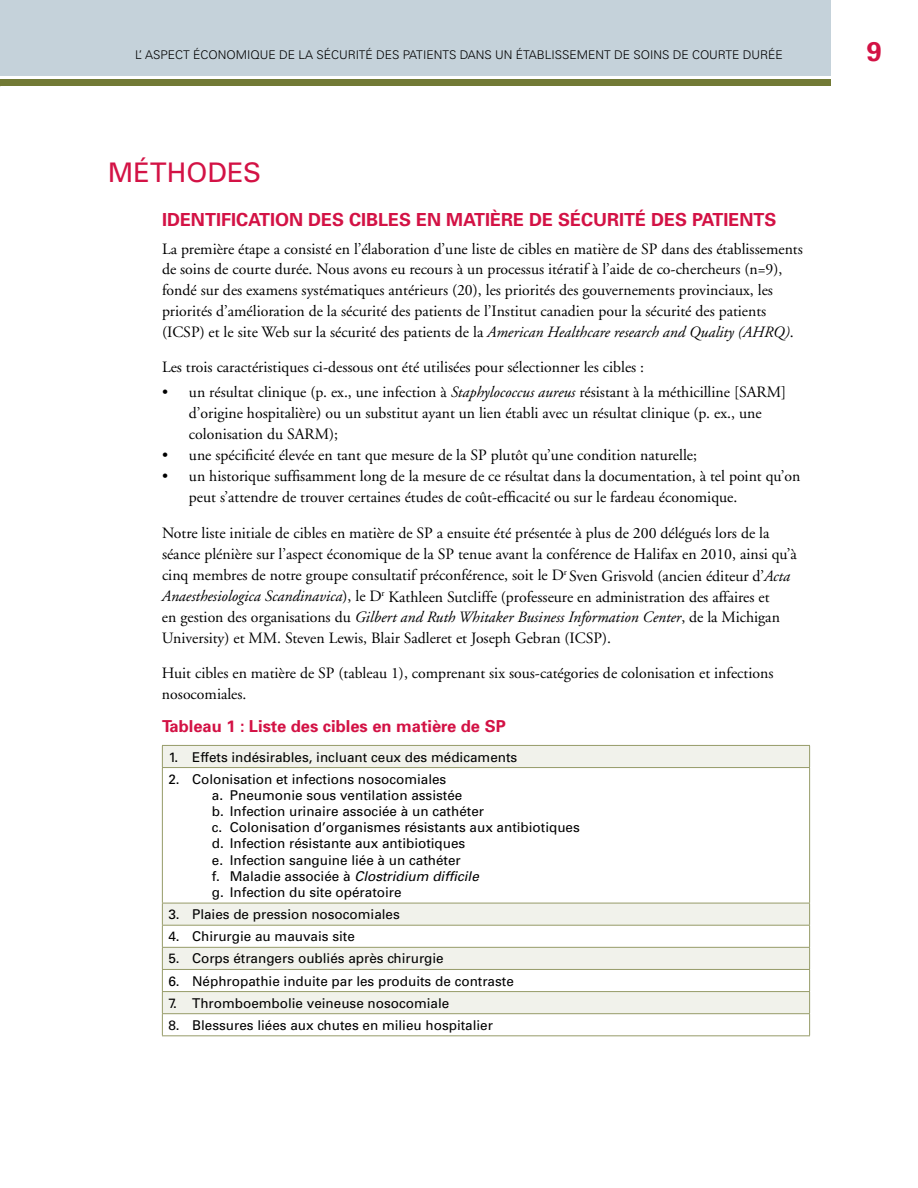
<style>
.page{position:relative;width:918px;height:1188px;background:#fff}
.page>*{position:absolute;margin:0;border:0;box-sizing:border-box;transform-origin:0 0}
.t1{font:27px "Univers";letter-spacing:.005em;color:#d31245}
.t2{font:700 27px "Univers";color:#d31245}
.t3{font:700 18px "Univers";color:#d31245}
.t4{font:700 16.5px "Univers";color:#d31245}
.t5{font:15.75px/21px "Adobe Garamond";color:#000}
.t6{font:13.5px/16.2px "Univers";color:#000}
.t7{font:300 12px "Univers";color:#000}
.s1{font-style:italic}
</style>
<div class="page">
<div style="left:0;top:0;width:831px;height:76px;background:#c5d2da"></div>
<div style="left:0;top:80px;width:831px;height:6px;background:#727a35"></div>
<svg style="left:163px;top:746px;width:646px;height:267px"></svg>
<hr style="left:162px;top:768px;width:1px;height:135px;background:#969b68">
<hr style="left:809px;top:768px;width:1px;height:135px;background:#969b68">
<hr style="left:162px;top:1035px;width:648px;height:1px;background:#969b68">
<hr style="left:162px;top:745px;width:648px;height:1px;background:#969b68">
<svg style="left:162px;top:746px;width:1px;height:21px"></svg>
<svg style="left:809px;top:746px;width:1px;height:21px"></svg>
<hr style="left:162px;top:767px;width:648px;height:1px;background:#969b68">
<hr style="left:162px;top:903px;width:648px;height:1px;background:#969b68">
<hr style="left:162px;top:925px;width:648px;height:1px;background:#969b68">
<hr style="left:162px;top:947px;width:648px;height:1px;background:#969b68">
<hr style="left:162px;top:969px;width:648px;height:1px;background:#969b68">
<hr style="left:162px;top:991px;width:648px;height:1px;background:#969b68">
<svg style="left:162px;top:903px;width:1px;height:132px"></svg>
<svg style="left:809px;top:903px;width:1px;height:132px"></svg>
<hr style="left:162px;top:1013px;width:648px;height:1px;background:#969b68">
<p class="t7" style="left:135px;top:47px;width:649px">L’ ASPECT ÉCONOMIQUE DE LA SÉCURITÉ DES PATIENTS DANS UN ÉTABLISSEMENT DE SOINS DE COURTE DURÉE</p>
<h1 class="t2" style="left:867px;top:35px;width:17px">9</h1>
<h1 class="t1" style="left:108px;top:157px;width:155px">M éthodes</h1>
<p class="t3" style="left:162px;top:209px;width:616px">IDENTIFICATION DES CIBLES EN MATIÈRE DE SÉCURITÉ DES PATIENTS</p>
<p class="t5" style="left:162px;top:238px;width:642px">La première étape a consisté en l’élaboration d’une liste de cibles en matière de SP dans des établissements de soins de courte durée. Nous avons eu recours à un processus itératif à l’aide de co-chercheurs (n=9), fondé sur des examens systématiques antérieurs (20), les priorités des gouvernements provinciaux, les priorités d’amélioration de la sécurité des patients de l’Institut canadien pour la sécurité des patients (ICSP) et le site Web sur la sécurité des patients de la <span class="s1">American Healthcare research and Quality (AHRQ)</span>.</p>
<p class="t5" style="left:162px;top:357px;width:484px">Les trois caractéristiques ci-dessous ont été utilisées pour sélectionner les cibles :</p>
<p class="t5" style="left:189px;top:382px;width:599px;text-indent:-27px">• un résultat clinique (p. ex., une infection à <span class="s1">Staphylococcus aureus</span> résistant à la méthicilline [SARM] d’origine hospitalière) ou un substitut ayant un lien établi avec un résultat clinique (p. ex., une colonisation du SARM);</p>
<p class="t5" style="left:162px;top:445px;width:537px">• une spécificité élevée en tant que mesure de la SP plutôt qu’une condition naturelle;</p>
<p class="t5" style="left:189px;top:466px;width:613px;text-indent:-27px">• un historique suffisamment long de la mesure de ce résultat dans la documentation, à tel point qu’on peut s’attendre de trouver certaines études de coût-efficacité ou sur le fardeau économique.</p>
<p class="t5" style="left:162px;top:523px;width:636px">Notre liste initiale de cibles en matière de SP a ensuite été présentée à plus de 200 délégués lors de la séance plénière sur l’aspect économique de la SP tenue avant la conférence de Halifax en 2010, ainsi qu’à cinq membres de notre groupe consultatif préconférence, soit le D<sup>r</sup> Sven Grisvold (ancien éditeur d’<span class="s1">Acta Anaesthesiologica Scandinavica</span>), le D<sup>r</sup> Kathleen Sutcliffe (professeure en administration des affaires et<br>en gestion des organisations du <span class="s1">Gilbert and Ruth Whitaker Business Information Center</span>, de la Michigan University) et MM. Steven Lewis, Blair Sadleret et Joseph Gebran (ICSP).</p>
<p class="t5" style="left:162px;top:663px;width:613px">Huit cibles en matière de SP (tableau 1), comprenant six sous-catégories de colonisation et infections nosocomiales.</p>
<p class="t4" style="left:162px;top:716px;width:334px">TABLEAU 1 : LISTE DES CIBLES EN MATIÈRE DE SP</p>
<p class="t6" style="left:168px;top:749px;width:350px">1. Effets indésirables, incluant ceux des médicaments</p>
<p class="t6" style="left:212px;top:771px;width:370px;text-indent:-43px">2. Colonisation et infections nosocomiales<br>a. Pneumonie sous ventilation assistée<br>b. I nfection urinaire associée à un cathéter<br>c. Colonisation d’organismes résistants aux antibiotiques d. I nfection résistante aux antibiotiques<br>e. I nfection sanguine liée à un cathéter<br>f. M aladie associée à <span class="s1">Clostridium difficile<br></span>g. I nfection du site opératoire</p>
<p class="t6" style="left:168px;top:906px;width:233px">3. Plaies de pression nosocomiales</p>
<p class="t6" style="left:168px;top:929px;width:188px">4. Chirurgie au mauvais site</p>
<p class="t6" style="left:168px;top:951px;width:277px">5. Corps étrangers oubliés après chirurgie</p>
<p class="t6" style="left:168px;top:973px;width:347px">6. N éphropathie induite par les produits de contraste</p>
<p class="t6" style="left:168px;top:995px;width:283px">7. Thromboembolie veineuse nosocomiale</p>
<p class="t6" style="left:168px;top:1017px;width:326px">8. Blessures liées aux chutes en milieu hospitalier</p>
</div>
